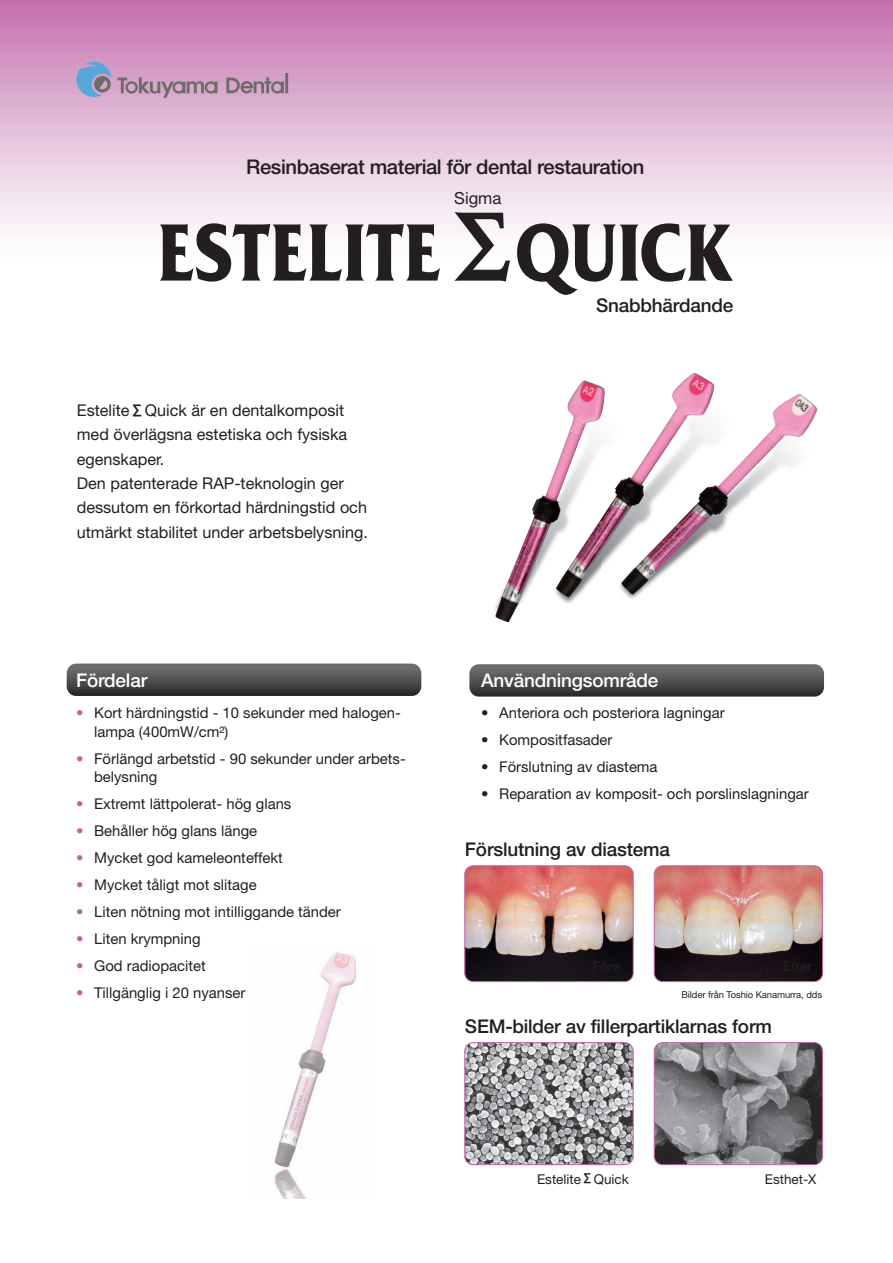
<style>
.page{position:relative;width:893px;height:1263px;background:#fff}
.page>*{position:absolute;margin:0;border:0;box-sizing:border-box;transform-origin:0 0}
.t1{font:500 20.25px "Helvetica Neue";letter-spacing:-.02em;color:#231f20}
.t2{font:500 18.9px "Helvetica Neue";letter-spacing:-.01em;color:#231f20}
.t3{font:500 18.9px "Helvetica Neue";letter-spacing:-.01em;color:#fff}
.t4{font:16.65px "Helvetica Neue";color:#231f20}
.t5{font:16.2px/24.3px "Helvetica Neue";color:#231f20}
.t6{font:14.85px/18.9px "Helvetica Neue";color:#231f20}
.t7{font:13.5px "Helvetica Neue";color:#231f20}
.t8{font:9.45px "Helvetica Neue";letter-spacing:-.01em;color:#231f20}
.s1{font-family:"Myriad Pro";font-weight:600}
.s2{color:#c061a6}
</style>
<div class="page">
<svg style="left:67px;top:664px;width:354px;height:32px;background:#4f4f51"></svg>
<svg style="left:469px;top:664px;width:355px;height:33px;background:#535355"></svg>
<div style="left:0;top:0;width:893px;height:260px;background:linear-gradient(to bottom,#c574af,#fff)"></div>
<img style="left:274px;top:952px;width:82px;height:247px">
<svg style="left:464px;top:865px;width:359px;height:300px"></svg>
<svg style="left:117px;top:77px;width:101px;height:21px;background:#b593aa"></svg>
<svg style="left:226px;top:73px;width:62px;height:21px"></svg>
<svg style="left:76px;top:62px;width:35px;height:35px"></svg>
<img style="left:495px;top:468px;width:82px;height:154px">
<img style="left:556px;top:373px;width:159px;height:224px">
<img style="left:621px;top:394px;width:197px;height:201px">
<svg style="left:160px;top:223px;width:280px;height:59px"></svg>
<svg style="left:454px;top:212px;width:56px;height:69px"></svg>
<svg style="left:517px;top:223px;width:216px;height:72px"></svg>
<p class="t1" style="left:246px;top:154px;width:400px">Resinbaserat material för dental restauration</p>
<p class="t5" style="left:77px;top:398px;width:293px">Estelite <span class="s1">∑</span> Quick är en dentalkomposit med överlägsna estetiska och fysiska egenskaper.<br>Den patenterade RAP-teknologin ger dessutom en förkortad härdningstid och utmärkt stabilitet under arbetsbelysning.</p>
<p class="t4" style="left:454px;top:188px;width:49px">Sigma</p>
<p class="t2" style="left:596px;top:294px;width:139px">Snabbhärdande</p>
<p class="t3" style="left:76px;top:669px;width:73px">Fördelar</p>
<p class="t6" style="left:94px;top:703px;width:308px;text-indent:-18px"><span class="s2">•</span> Kort härdningstid - 10 sekunder med halogen&shy;lampa (400mW/cm²)</p>
<p class="t6" style="left:94px;top:749px;width:313px;text-indent:-18px"><span class="s2">•</span> Förlängd arbetstid - 90 sekunder under arbets&shy;belysning</p>
<p class="t6" style="left:76px;top:794px;width:217px"><span class="s2">•</span> Extremt lättpolerat- hög glans</p>
<p class="t6" style="left:76px;top:821px;width:183px"><span class="s2">•</span> Behåller hög glans länge</p>
<p class="t6" style="left:76px;top:848px;width:208px"><span class="s2">•</span> Mycket god kameleonteffekt</p>
<p class="t6" style="left:76px;top:875px;width:182px"><span class="s2">•</span> Mycket tåligt mot slitage</p>
<p class="t6" style="left:76px;top:902px;width:266px"><span class="s2">•</span> Liten nötning mot intilliggande tänder</p>
<p class="t6" style="left:76px;top:929px;width:126px"><span class="s2">•</span> Liten krympning</p>
<p class="t6" style="left:76px;top:956px;width:131px"><span class="s2">•</span> God radiopacitet</p>
<p class="t6" style="left:76px;top:983px;width:171px"><span class="s2">•</span> Tillgänglig i 20 nyanser</p>
<p class="t3" style="left:481px;top:669px;width:179px">Användningsområde</p>
<p class="t6" style="left:481px;top:703px;width:245px">• Anteriora och posteriora lagningar</p>
<p class="t6" style="left:481px;top:730px;width:133px">• Kompositfasader</p>
<p class="t6" style="left:481px;top:757px;width:178px">• Förslutning av diastema</p>
<p class="t6" style="left:481px;top:784px;width:329px">• Reparation av komposit- och porslinslagningar</p>
<p class="t2" style="left:465px;top:838px;width:206px">Förslutning av diastema</p>
<p class="t8" style="left:682px;top:989px;width:142px">Bilder från Toshio Kanamurra, dds</p>
<p class="t2" style="left:465px;top:1015px;width:308px">SEM-bilder av fillerpartiklarnas form</p>
<p class="t7" style="left:537px;top:1171px;width:93px">Estelite <span class="s1">∑</span> Quick</p>
<p class="t7" style="left:765px;top:1171px;width:53px">Esthet-X</p>
</div>
